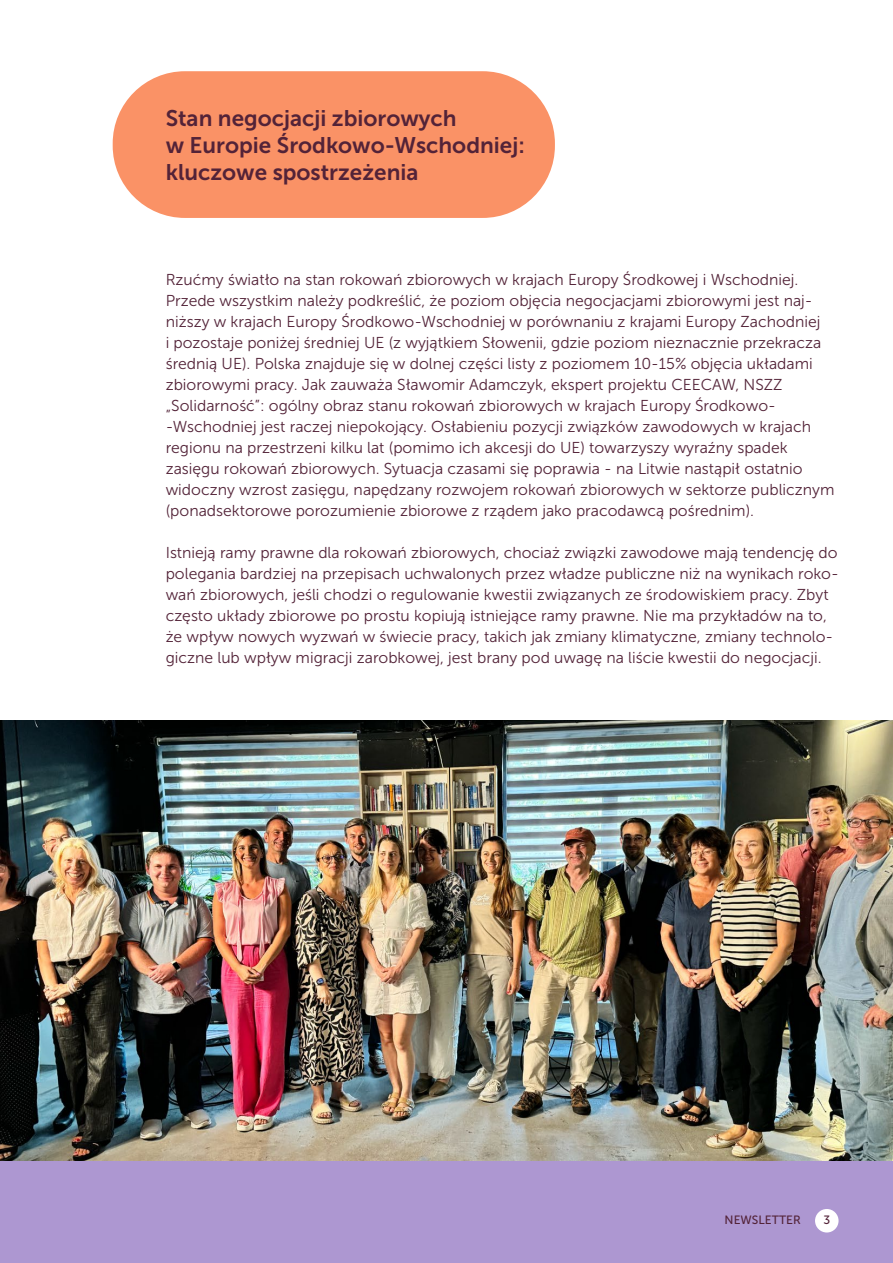
<style>
.page{position:relative;width:893px;height:1263px;background:#fff}
.page>*{position:absolute;margin:0;border:0;box-sizing:border-box;transform-origin:0 0}
.tyt01{font:22.5px "Museo Sans 700";color:#532338}
.tekst_reg{font:15.75px/21px "Museo Sans 300";color:#532338}
.t1{font:12px "Museo Sans 500";color:#532338}
</style>
<div class="page">
<div style="left:113px;top:71px;width:442px;height:147px;background:#fa9266;border-radius:72px"></div>
<div style="left:0;top:721px;width:893px;height:542px;background:#ad97d1"></div>
<img style="left:0;top:721px;width:893px;height:440px">
<div style="left:815px;top:1209px;width:23px;height:23px;background:#fff;border-radius:50%"></div>
<p class="tyt01" style="left:166px;top:105px;width:292px">Stan negocjacji zbiorowych</p>
<p class="tyt01" style="left:166px;top:132px;width:361px">w Europie Środkowo-Wschodniej:</p>
<p class="tyt01" style="left:166px;top:159px;width:254px">kluczowe spostrzeżenia</p>
<p class="tekst_reg" style="left:166px;top:269px;width:670px">Rzućmy światło na stan rokowań zbiorowych w krajach Europy Środkowej i Wschodniej.<br>Przede wszystkim należy podkreślić, że poziom objęcia negocjacjami zbiorowymi jest naj&shy;niższy w krajach Europy Środkowo-Wschodniej w porównaniu z krajami Europy Zachodniej<br>i pozostaje poniżej średniej UE (z wyjątkiem Słowenii, gdzie poziom nieznacznie przekracza średnią UE). Polska znajduje się w dolnej części listy z poziomem 10-15% objęcia układami zbiorowymi pracy. Jak zauważa Sławomir Adamczyk, ekspert projektu CEECAW, NSZZ „Solidarność”: ogólny obraz stanu rokowań zbiorowych w krajach Europy Środkowo--Wschodniej jest raczej niepokojący. Osłabieniu pozycji związków zawodowych w krajach regionu na przestrzeni kilku lat (pomimo ich akcesji do UE) towarzyszy wyraźny spadek zasięgu rokowań zbiorowych. Sytuacja czasami się poprawia - na Litwie nastąpił ostatnio widoczny wzrost zasięgu, napędzany rozwojem rokowań zbiorowych w sektorze publicznym (ponadsektorowe porozumienie zbiorowe z rządem jako pracodawcą pośrednim).</p>
<p class="tekst_reg" style="left:166px;top:542px;width:675px">Istnieją ramy prawne dla rokowań zbiorowych, chociaż związki zawodowe mają tendencję do polegania bardziej na przepisach uchwalonych przez władze publiczne niż na wynikach roko&shy;wań zbiorowych, jeśli chodzi o regulowanie kwestii związanych ze środowiskiem pracy. Zbyt często układy zbiorowe po prostu kopiują istniejące ramy prawne. Nie ma przykładów na to, że wpływ nowych wyzwań w świecie pracy, takich jak zmiany klimatyczne, zmiany technolo&shy;giczne lub wpływ migracji zarobkowej, jest brany pod uwagę na liście kwestii do negocjacji.</p>
<p class="t1" style="left:725px;top:1214px;width:78px">NEWSLETTER</p>
<p class="t1" style="left:823px;top:1214px;width:8px">3</p>
</div>
